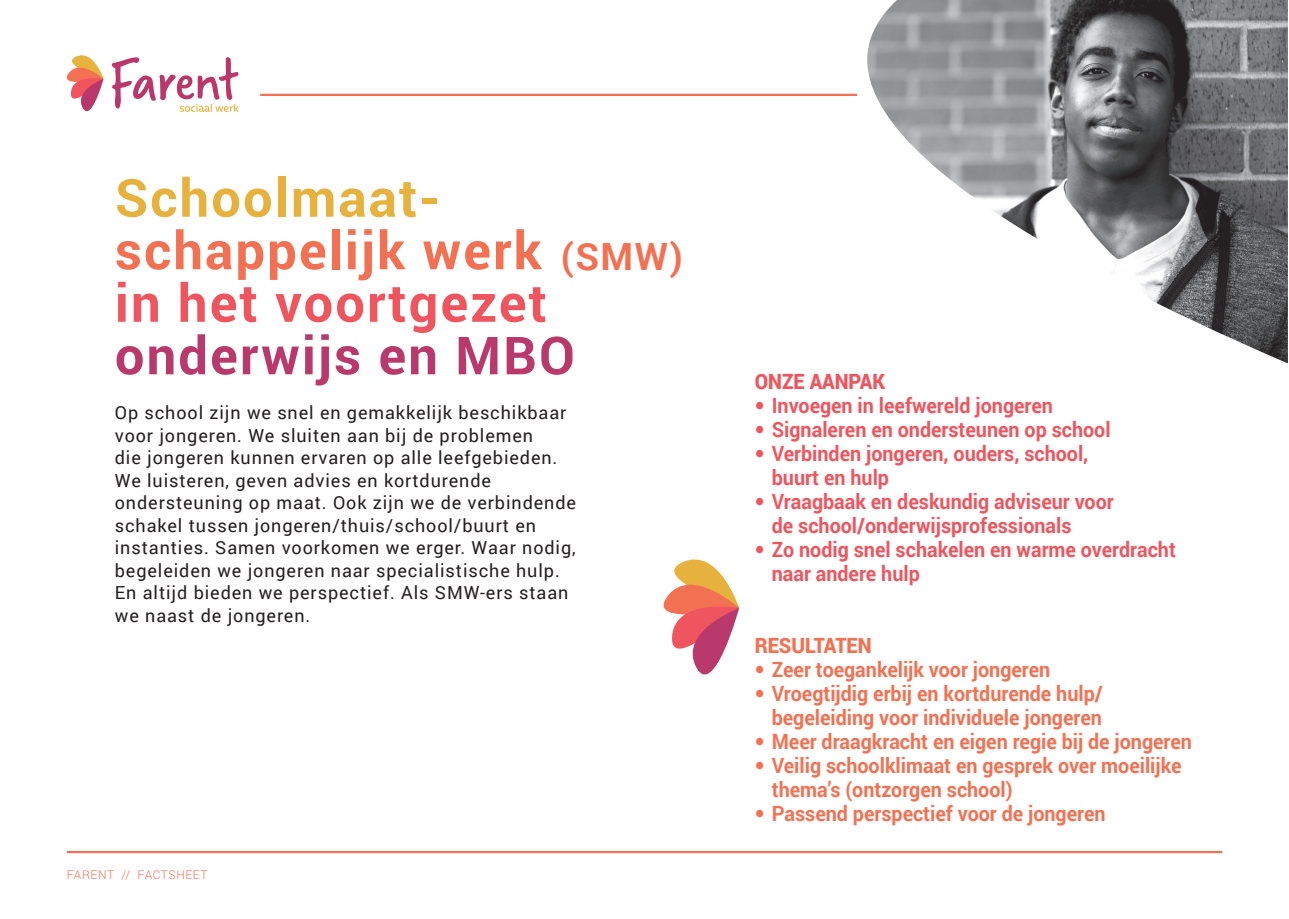
<style>
.page{position:relative;width:1289px;height:919px;background:#fff}
.page>*{position:absolute;margin:0;border:0;box-sizing:border-box;transform-origin:0 0}
.t1{font:700 52.5px "Roboto";letter-spacing:.04em;color:#f37153}
.t2{font:700 52.5px "Roboto";letter-spacing:.04em;color:#ef555f}
.t3{font:700 52.5px "Roboto";letter-spacing:.04em;color:#ba396c}
.t4{font:700 52.5px "Roboto";letter-spacing:.04em;color:#e6b13c}
.t5{font:700 37.5px "Roboto";color:#f37153}
.t6{font:700 21px/24px "Roboto";color:#f37153;text-align:right;scale:.94 1}
.t7{font:700 21px/24px "Roboto";color:#ef555f;scale:.94 1}
.t8{font:900 21px "Roboto";color:#ef555f;scale:.94 1}
.t9{font:900 21px "Roboto";color:#f37153;scale:.94 1}
.t10{font:18px/22.5px "Roboto";letter-spacing:.05em;color:#231f20}
.t11{font:300 12px "Roboto";letter-spacing:.05em;color:#f37153}
.s1{font-family:"Helvetica Neue LTW1 G"}
</style>
<div class="page">
<svg style="left:663px;top:559px;width:76px;height:116px"></svg>
<img style="left:867px;top:0;width:420px;height:363px">
<hr style="left:67px;top:850px;width:1155px;height:3px;background:#f37153">
<svg style="left:67px;top:55px;width:36px;height:57px"></svg>
<svg style="left:112px;top:57px;width:127px;height:55px"></svg>
<hr style="left:260px;top:94px;width:597px;height:2px;background:#f37153">
<h1 class="t4" style="left:115px;top:161px;width:326px">Schoolmaat-</h1>
<h1 class="t1" style="left:115px;top:213px;width:428px">schappelijk werk</h1>
<h1 class="t2" style="left:115px;top:266px;width:433px">in het voortgezet</h1>
<h1 class="t3" style="left:115px;top:318px;width:461px">onderwijs en MBO</h1>
<p class="t10" style="left:115px;top:401px;width:462px">Op school zijn we snel en gemakkelijk beschikbaar voor jongeren. We sluiten aan bij de problemen<br>die jongeren kunnen ervaren op alle leefgebieden.<br>We luisteren, geven advies en kortdurende ondersteuning op maat. Ook zijn we de verbindende schakel tussen jongeren/thuis/school/buurt en instanties. Samen voorkomen we erger. Waar nodig, begeleiden we jongeren naar specialistische hulp.<br>En altijd bieden we perspectief. Als SMW-ers staan we naast de jongeren.</p>
<h2 class="t5" style="left:561px;top:230px;width:124px">(SMW)</h2>
<p class="t11" style="left:67px;top:866px;width:142px">FARENT // FACTSHEET</p>
<p class="t8" style="left:754px;top:366px;width:140px">ONZE AANPAK</p>
<p class="t7" style="left:754px;top:392px;width:319px"><span class="s1">•</span> Invoegen in leefwereld jongeren</p>
<p class="t7" style="left:754px;top:416px;width:380px"><span class="s1">•</span> Signaleren en ondersteunen op school</p>
<p class="t7" style="left:771px;top:440px;width:338px;text-indent:-17px"><span class="s1">•</span> Verbinden jongeren, ouders, school, buurt en hulp</p>
<p class="t7" style="left:771px;top:488px;width:365px;text-indent:-17px"><span class="s1">•</span> Vraagbaak en deskundig adviseur voor de school/onderwijsprofessionals</p>
<p class="t7" style="left:771px;top:536px;width:431px;text-indent:-17px"><span class="s1">•</span> Zo nodig snel schakelen en warme overdracht naar andere hulp</p>
<p class="t9" style="left:754px;top:630px;width:126px">RESULTATEN</p>
<p class="t6" style="left:754px;top:656px;width:316px"><span class="s1">•</span> Zeer toegankelijk voor jongeren</p>
<p class="t6" style="left:754px;top:680px;width:372px"><span class="s1">•</span> Vroegtijdig erbij en kortdurende hulp/ begeleiding voor individuele jongeren</p>
<p class="t6" style="left:754px;top:728px;width:466px"><span class="s1">•</span> Meer draagkracht en eigen regie bij de jongeren</p>
<p class="t6" style="left:771px;top:752px;width:437px;text-align:left;text-indent:-17px"><span class="s1">•</span> Veilig schoolklimaat en gesprek over moeilijke thema’s (ontzorgen school)</p>
<p class="t6" style="left:754px;top:800px;width:374px"><span class="s1">•</span> Passend perspectief voor de jongeren</p>
</div>
